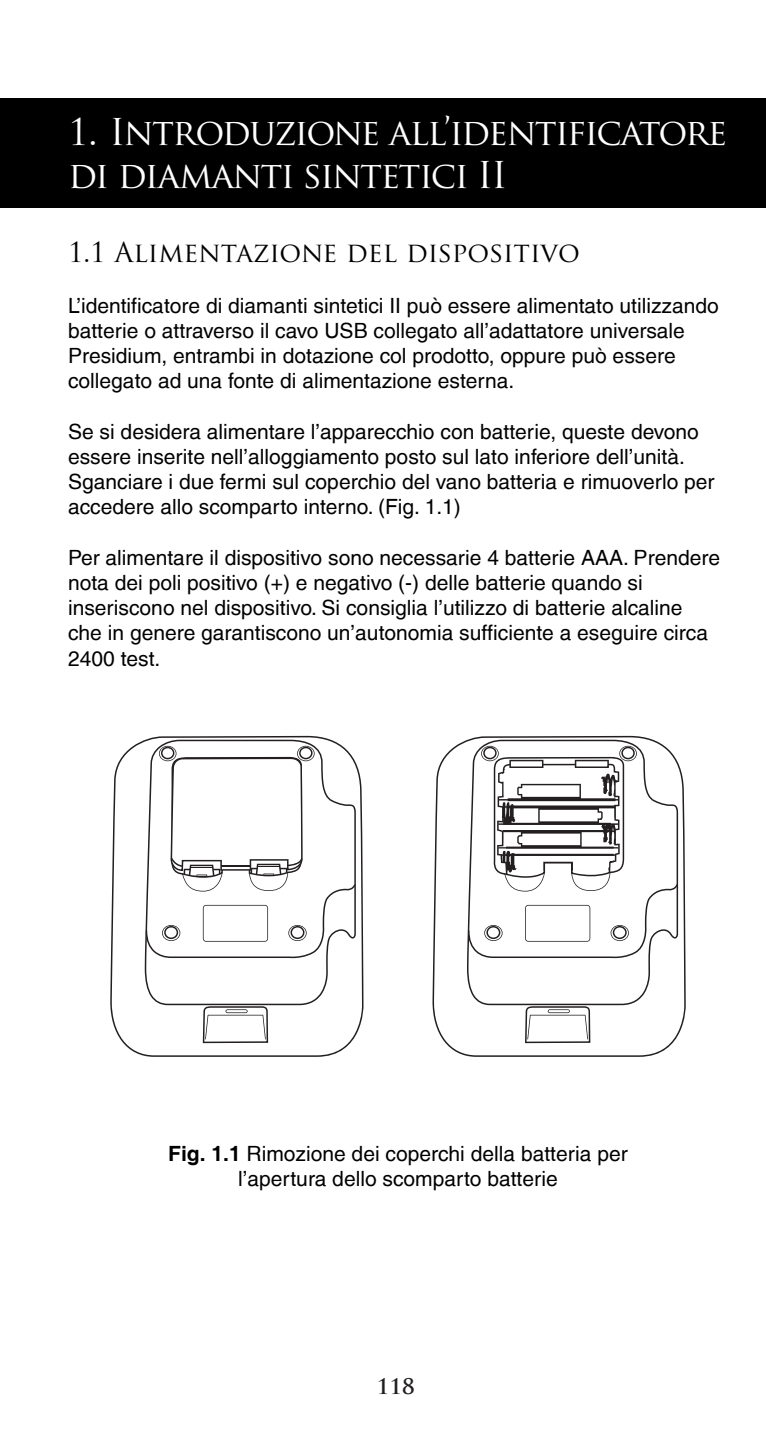
<style>
.page{position:relative;width:766px;height:1446px;background:#fff}
.page>*{position:absolute;margin:0;border:0;box-sizing:border-box;transform-origin:0 0}
.t1{font:36px/43.2px "Trajan Pro";letter-spacing:-.045em;color:#fff}
.t2{font:27px "Trajan Pro";color:#000}
.t3{font:21px/25.2px "Helvetica";color:#000}
.t4{font:700 21px "Trajan Pro";color:#231f20}
.s1{font-weight:700}
</style>
<div class="page">
<div style="left:0;top:98px;width:765px;height:109px;background:#000"></div>
<svg style="left:110px;top:736px;width:253px;height:321px"></svg>
<svg style="left:145px;top:740px;width:211px;height:265px"></svg>
<svg style="left:146px;top:746px;width:209px;height:212px"></svg>
<hr style="left:221px;top:865px;width:30px;height:2px;background:#231f20">
<svg style="left:432px;top:736px;width:253px;height:321px"></svg>
<svg style="left:467px;top:740px;width:211px;height:265px"></svg>
<svg style="left:468px;top:746px;width:209px;height:212px"></svg>
<img style="left:498px;top:769px;width:120px;height:103px">
<p class="t1" style="left:68px;top:110px;width:660px">1. Introduzione all’identificatore di diamanti sintetici II</p>
<p class="t2" style="left:68px;top:235px;width:513px">1.1 Alimentazione del dispositivo</p>
<p class="t3" style="left:68px;top:293px;width:652px">L’identificatore di diamanti sintetici II può essere alimentato utilizzando batterie o attraverso il cavo USB collegato all’adattatore universale Presidium, entrambi in dotazione col prodotto, oppure può essere collegato ad una fonte di alimentazione esterna.</p>
<p class="t3" style="left:68px;top:419px;width:647px">Se si desidera alimentare l’apparecchio con batterie, queste devono essere inserite nell’alloggiamento posto sul lato inferiore dell’unità.<br>Sganciare i due fermi sul coperchio del vano batteria e rimuoverlo per accedere allo scomparto interno. (Fig. 1.1)</p>
<p class="t3" style="left:68px;top:545px;width:653px">Per alimentare il dispositivo sono necessarie 4 batterie AAA. Prendere nota dei poli positivo (+) e negativo (-) delle batterie quando si inseriscono nel dispositivo. Si consiglia l’utilizzo di batterie alcaline che in genere garantiscono un’autonomia sufficiente a eseguire circa 2400 test.</p>
<p class="t3" style="left:168px;top:1140px;width:461px;text-align:center"><span class="s1">Fig. 1.1</span> Rimozione dei coperchi della batteria per l’apertura dello scomparto batterie</p>
<p class="t4" style="left:377px;top:1373px;width:39px">118</p>
</div>
